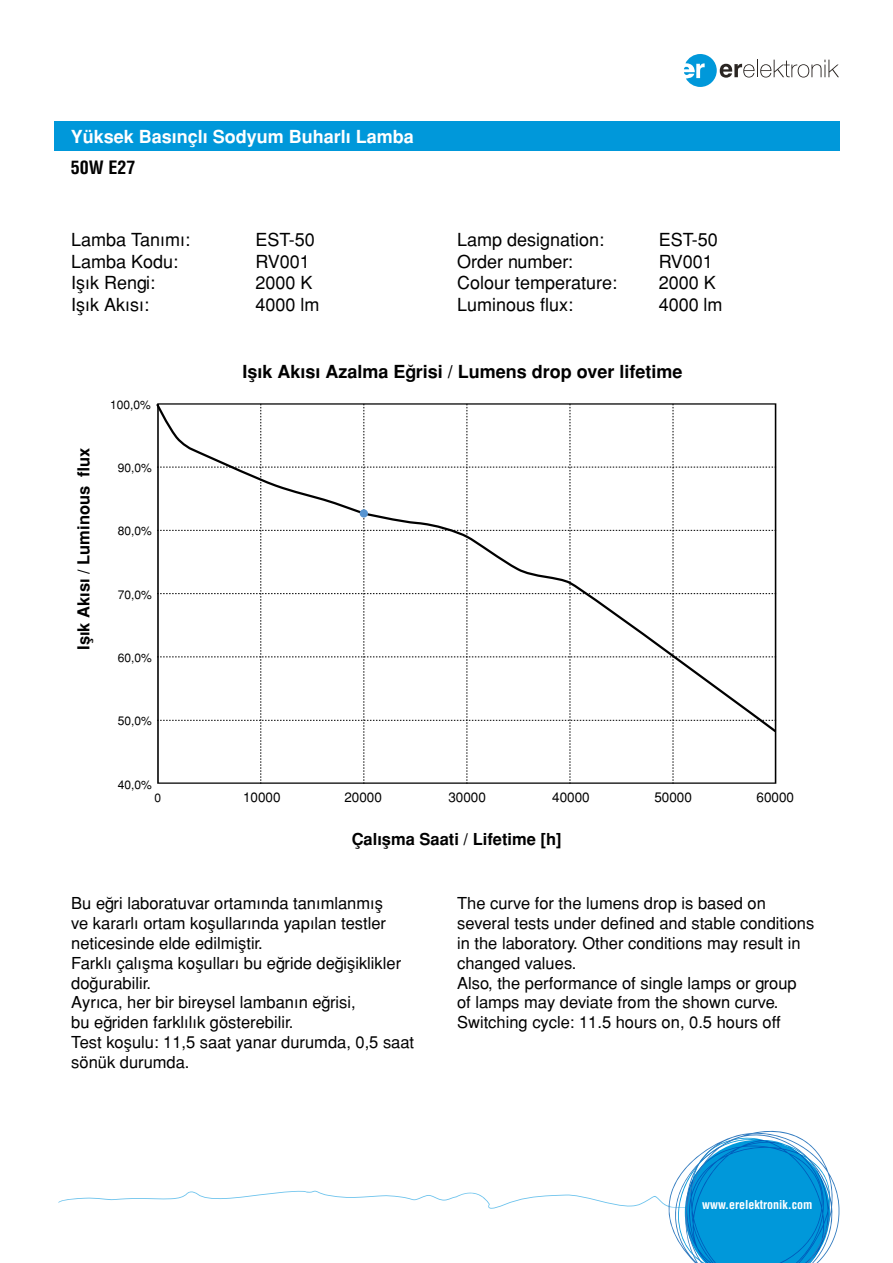
<style>
.page{position:relative;width:893px;height:1263px;background:#fff}
.page>*{position:absolute;margin:0;border:0;box-sizing:border-box;transform-origin:0 0}
.t1{font:18px/21.6px "Helvetica Normal Tr";color:#000}
.t2{font:700 18px "Helvetica Tr";color:#000}
.t3{font:700 18px "Helvetica Tr";color:#fff}
.t4{font:18px "Helvetica Cond Bold Tr";color:#000}
.t5{font:16.5px/19.8px "Helvetica Normal Tr";color:#000}
.t6{font:700 16.5px "Helvetica Tr";color:#000}
.t7{font:13.5px "Helvetica Normal Tr";color:#000}
.t8{font:12px "Helvetica Normal Tr";color:#000}
.t9{font:12px "Helvetica Cond Bold Tr";color:#fff}
</style>
<div class="page">
<svg style="left:58px;top:1130px;width:782px;height:133px"></svg>
<svg style="left:684px;top:54px;width:155px;height:33px"></svg>
<div style="left:54px;top:121px;width:393px;height:30px;background:#0098da"></div>
<div style="left:447px;top:121px;width:392px;height:30px;background:#0098da"></div>
<svg style="left:157px;top:733px;width:619px;height:51px"></svg>
<svg style="left:156px;top:403px;width:621px;height:330px"></svg>
<div style="left:360px;top:509px;width:8px;height:9px;background:#5794d1;border-radius:50%"></div>
<p class="t3" style="left:71px;top:125px;width:345px">Yüksek Basınçlı Sodyum Buharlı Lamba</p>
<p class="t4" style="left:71px;top:156px;width:66px">50W E27</p>
<p class="t1" style="left:256px;top:229px;width:65px">EST-50<br>RV001<br>2000 K<br>4000 lm</p>
<p class="t1" style="left:659px;top:229px;width:65px">EST-50<br>RV001<br>2000 K<br>4000 lm</p>
<p class="t1" style="left:71px;top:229px;width:121px">Lamba Tanımı:<br>Lamba Kodu:<br>Işık Rengi:<br>Işık Akısı:</p>
<p class="t1" style="left:457px;top:229px;width:162px">Lamp designation:<br>Order number:<br>Colour temperature:<br>Luminous flux:</p>
<p class="t6" style="left:74px;top:650px;width:204px;rotate:-90deg">Işık Akısı / Luminous flux</p>
<p class="t8" style="left:110px;top:397px;width:42px">100,0%</p>
<p class="t8" style="left:118px;top:460px;width:36px">90,0%</p>
<p class="t8" style="left:118px;top:524px;width:36px">80,0%</p>
<p class="t8" style="left:118px;top:587px;width:36px">70,0%</p>
<p class="t8" style="left:118px;top:651px;width:36px">60,0%</p>
<p class="t8" style="left:118px;top:714px;width:36px">50,0%</p>
<p class="t2" style="left:242px;top:361px;width:442px">Işık Akısı Azalma Eğrisi / Lumens drop over lifetime</p>
<p class="t8" style="left:118px;top:777px;width:36px">40,0%</p>
<p class="t8" style="left:154px;top:790px;width:8px">0</p>
<p class="t7" style="left:243px;top:789px;width:39px">10000</p>
<p class="t7" style="left:344px;top:789px;width:39px">20000</p>
<p class="t7" style="left:448px;top:789px;width:39px">30000</p>
<p class="t7" style="left:552px;top:789px;width:39px">40000</p>
<p class="t7" style="left:654px;top:789px;width:39px">50000</p>
<p class="t7" style="left:757px;top:789px;width:39px">60000</p>
<p class="t6" style="left:352px;top:829px;width:211px">Çalışma Saati / Lifetime [h]</p>
<p class="t5" style="left:71px;top:893px;width:344px">Bu eğri laboratuvar ortamında tanımlanmış<br>ve kararlı ortam koşullarında yapılan testler neticesinde elde edilmiştir.<br>Farklı çalışma koşulları bu eğride değişiklikler doğurabilir.<br>Ayrıca, her bir bireysel lambanın eğrisi,<br>bu eğriden farklılık gösterebilir.<br>Test koşulu: 11,5 saat yanar durumda, 0,5 saat sönük durumda.</p>
<p class="t5" style="left:457px;top:893px;width:359px">The curve for the lumens drop is based on several tests under defined and stable conditions in the laboratory. Other conditions may result in changed values.<br>Also, the performance of single lamps or group of lamps may deviate from the shown curve.<br>Switching cycle: 11.5 hours on, 0.5 hours off</p>
<p class="t9" style="left:702px;top:1197px;width:112px">www.erelektronik.com</p>
</div>
